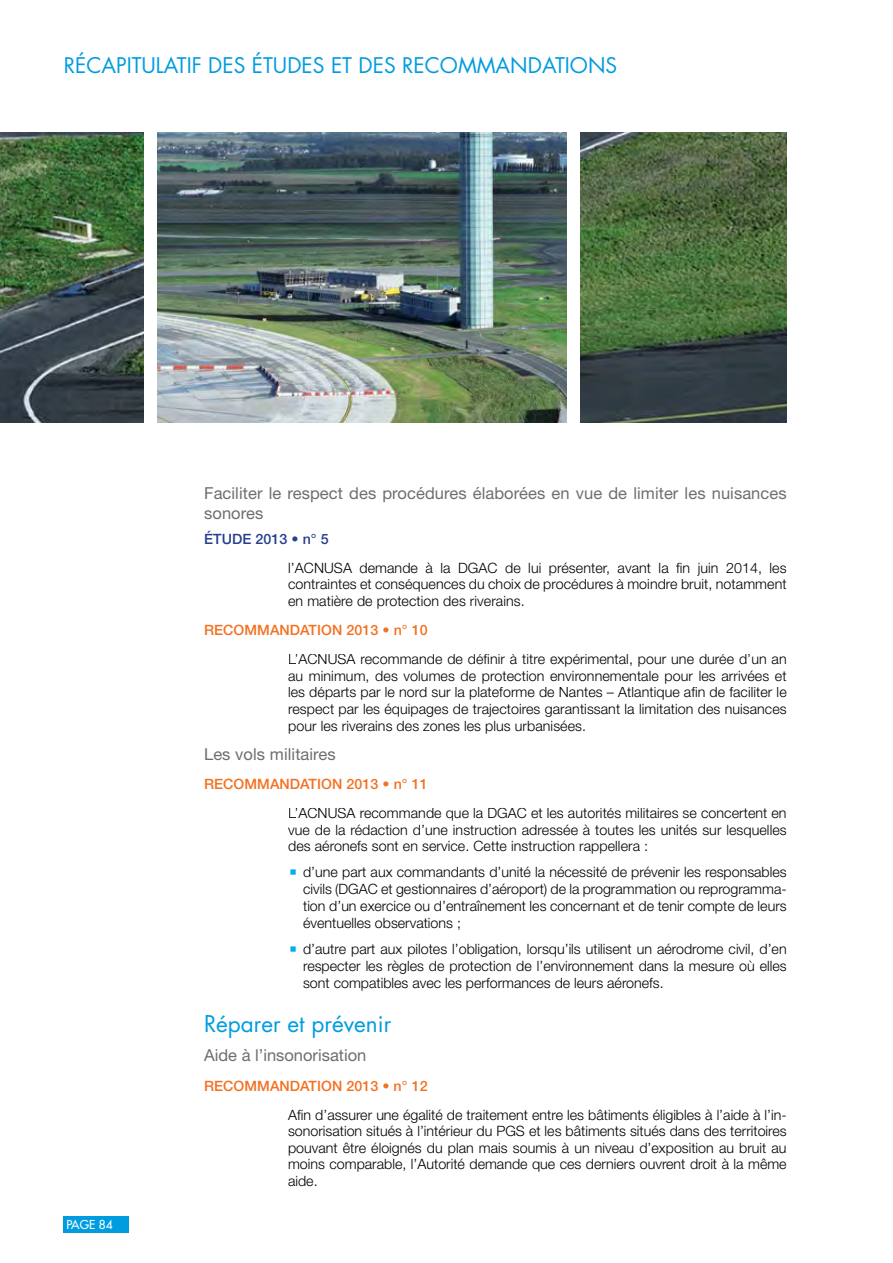
<style>
.page{position:relative;width:893px;height:1263px;background:#fff}
.page>*{position:absolute;margin:0;border:0;box-sizing:border-box;transform-origin:0 0}
.t1{font:22.5px "Futura Std";color:#009ce0}
.t2{font:21px "Futura Std";color:#009ce0}
.t3{font:16.5px/19.8px "Helvetica Neue LT Std";letter-spacing:.005em;color:#6d6e71}
.t4{font:300 14.25px/16.5px "Helvetica Neue LT Std";color:#000;text-align:justify}
.t5{font:500 14.25px "Helvetica Neue LT Std";letter-spacing:.005em;color:#f37121}
.t6{font:500 14.25px "Helvetica Neue LT Std";letter-spacing:.005em;color:#25408f}
.t7{font:500 12px "Futura Std";color:#fff}
</style>
<div class="page">
<div style="left:64px;top:1216px;width:65px;height:17px;background:#009ce0"></div>
<img style="left:0;top:133px;width:787px;height:289px">
<img style="left:157px;top:133px;width:410px;height:289px">
<div style="left:145px;top:120px;width:12px;height:325px;background:#fff"></div>
<div style="left:567px;top:120px;width:12px;height:325px;background:#fff"></div>
<h2 class="t2" style="left:64px;top:51px;width:555px">RÉCAPITULATIF DES ÉTUDES ET DES RECOMMANDATIONS</h2>
<p class="t7" style="left:66px;top:1217px;width:48px">page 84</p>
<p class="t3" style="left:204px;top:483px;width:584px">Faciliter le respect des procédures élaborées en vue de limiter les nuisances sonores</p>
<p class="t6" style="left:204px;top:530px;width:126px">ÉTUDE 2013 • n° 5</p>
<p class="t4" style="left:288px;top:559px;width:500px">l’ACNUSA demande à la DGAC de lui présenter, avant la fin juin 2014, les contraintes et conséquences du choix de procédures à moindre bruit, notamment en matière de protection des riverains.</p>
<p class="t5" style="left:204px;top:622px;width:225px">RECOMMANDATION 2013 • n° 10</p>
<p class="t4" style="left:288px;top:651px;width:500px">L’ACNUSA recommande de définir à titre expérimental, pour une durée d’un an au minimum, des volumes de protection environnementale pour les arrivées et les départs par le nord sur la plateforme de Nantes – Atlantique afin de faciliter le respect par les équipages de trajectoires garantissant la limitation des nuisances pour les riverains des zones les plus urbanisées.</p>
<p class="t3" style="left:204px;top:744px;width:133px">Les vols militaires</p>
<p class="t5" style="left:204px;top:775px;width:225px">RECOMMANDATION 2013 • n° 11</p>
<p class="t4" style="left:288px;top:805px;width:500px">L’ACNUSA recommande que la DGAC et les autorités militaires se concertent en vue de la rédaction d’une instruction adressée à toutes les unités sur lesquelles des aéronefs sont en service. Cette instruction rappellera :</p>
<p class="t4" style="left:303px;top:863px;width:485px;line-height:17.1px">d’une part aux commandants d’unité la nécessité de prévenir les responsables civils (DGAC et gestionnaires d’aéroport) de la programmation ou reprogramma&shy;tion d’un exercice ou d’entraînement les concernant et de tenir compte de leurs éventuelles observations ;</p>
<p class="t4" style="left:303px;top:940px;width:485px;line-height:17.1px">d’autre part aux pilotes l’obligation, lorsqu’ils utilisent un aérodrome civil, d’en respecter les règles de protection de l’environnement dans la mesure où elles sont compatibles avec les performances de leurs aéronefs.</p>
<h1 class="t1" style="left:204px;top:1009px;width:189px">RÉPARER ET PRÉVENIR</h1>
<p class="t3" style="left:204px;top:1045px;width:164px">Aide à l’insonorisation</p>
<p class="t5" style="left:204px;top:1077px;width:225px">RECOMMANDATION 2013 • n° 12</p>
<p class="t4" style="left:288px;top:1106px;width:500px">Afin d’assurer une égalité de traitement entre les bâtiments éligibles à l’aide à l’in&shy;sonorisation situés à l’intérieur du PGS et les bâtiments situés dans des territoires pouvant être éloignés du plan mais soumis à un niveau d’exposition au bruit au moins comparable, l’Autorité demande que ces derniers ouvrent droit à la même aide.</p>
</div>
